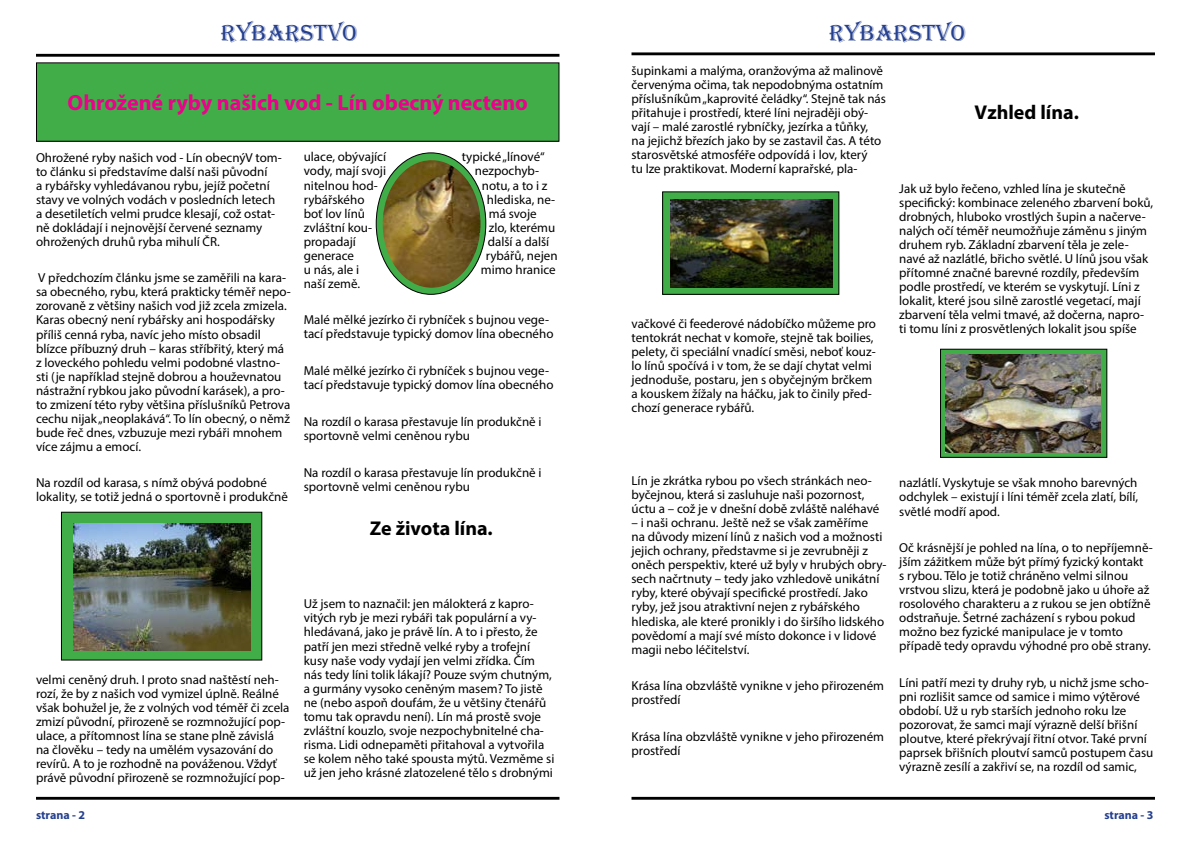
<style>
.page{position:relative;width:1191px;height:842px;background:#fff}
.page>*{position:absolute;margin:0;border:0;box-sizing:border-box;transform-origin:0 0}
.t1{font:24px "Algerian";color:#25408f}
.t2{font:700 22px "Myriad Pro";color:#ec008c}
.t3{font:700 20px "Myriad Pro";color:#000}
.t4{font:13px/14px "Myriad Pro";color:#000}
.t5{font:700 12px "Myriad Pro";color:#25408f}
</style>
<div class="page">
<hr style="left:36px;top:54px;width:523px;height:3px;background:#000">
<hr style="left:36px;top:797px;width:523px;height:3px;background:#000">
<hr style="left:631px;top:797px;width:524px;height:3px;background:#000">
<hr style="left:631px;top:52px;width:524px;height:3px;background:#000">
<div style="left:940px;top:349px;width:166px;height:108px;background:#41ad49"></div>
<div style="left:940px;top:349px;width:167px;height:109px;border:1px solid #000"></div>
<div style="left:36px;top:63px;width:523px;height:78px;background:#41ad49"></div>
<div style="left:36px;top:62px;width:523px;height:80px;border:1px solid #000"></div>
<div style="left:662px;top:192px;width:177px;height:102px;background:#41ad49"></div>
<div style="left:662px;top:191px;width:177px;height:104px;border:1px solid #000"></div>
<svg style="left:376px;top:153px;width:110px;height:141px"></svg>
<div style="left:61px;top:512px;width:201px;height:148px;background:#41ad49"></div>
<div style="left:61px;top:512px;width:201px;height:148px;border:1px solid #000"></div>
<img style="left:74px;top:523px;width:177px;height:128px">
<img style="left:383px;top:160px;width:97px;height:128px">
<img style="left:670px;top:200px;width:162px;height:88px">
<img style="left:945px;top:354px;width:155px;height:98px">
<h1 class="t1" style="left:221px;top:20px;width:138px">RYBARSTVO</h1>
<h1 class="t1" style="left:829px;top:20px;width:138px">RYBARSTVO</h1>
<h2 class="t2" style="left:68px;top:89px;width:462px">Ohrožené ryby našich vod - Lín obecný necteno</h2>
<p class="t4" style="left:36px;top:150px;width:247px">Ohrožené ryby našich vod - Lín obecnýV tom&shy;to článku si představíme další naši původní<br>a rybářsky vyhledávanou rybu, jejíž početní stavy ve volných vodách v posledních letech a desetiletích velmi prudce klesají, což ostat&shy;ně dokládají i nejnovější červené seznamy ohrožených druhů ryba mihulí ČR.</p>
<p class="t4" style="left:36px;top:271px;width:256px">V předchozím článku jsme se zaměřili na kara&shy;sa obecného, rybu, která prakticky téměř nepo&shy;zorovaně z většiny našich vod již zcela zmizela.<br>Karas obecný není rybářsky ani hospodářsky příliš cenná ryba, navíc jeho místo obsadil blízce příbuzný druh – karas stříbřitý, který má z loveckého pohledu velmi podobné vlastno&shy;sti (je například stejně dobrou a houževnatou nástražní rybkou jako původní karásek), a pro&shy;to zmizení této ryby většina příslušníků Petrova cechu nijak „neoplakává“. To lín obecný, o němž bude řeč dnes, vzbuzuje mezi rybáři mnohem více zájmu a emocí.</p>
<p class="t4" style="left:36px;top:476px;width:253px">Na rozdíl od karasa, s nímž obývá podobné lokality, se totiž jedná o sportovně i produkčně</p>
<p class="t4" style="left:304px;top:150px;width:84px">ulace, obývající</p>
<p class="t4" style="left:462px;top:150px;width:84px">typické „línové“</p>
<p class="t4" style="left:304px;top:164px;width:84px">vody, mají svoji</p>
<p class="t4" style="left:475px;top:164px;width:66px">nezpochyb-</p>
<p class="t4" style="left:304px;top:178px;width:76px">nitelnou hod-</p>
<p class="t4" style="left:482px;top:178px;width:67px">notu, a to i z</p>
<p class="t4" style="left:304px;top:192px;width:62px">rybářského</p>
<p class="t4" style="left:487px;top:192px;width:70px">hlediska, ne-</p>
<p class="t4" style="left:304px;top:206px;width:63px">boť lov línů</p>
<p class="t4" style="left:489px;top:206px;width:49px">má svoje</p>
<p class="t4" style="left:304px;top:220px;width:70px">zvláštní kou-</p>
<p class="t4" style="left:489px;top:220px;width:68px">zlo, kterému</p>
<p class="t4" style="left:304px;top:234px;width:54px">propadají</p>
<p class="t4" style="left:488px;top:234px;width:63px">další a další</p>
<p class="t4" style="left:304px;top:248px;width:52px">generace</p>
<p class="t4" style="left:486px;top:248px;width:73px">rybářů, nejen</p>
<p class="t4" style="left:304px;top:262px;width:57px">u nás, ale i</p>
<p class="t4" style="left:481px;top:262px;width:76px">mimo hranice</p>
<p class="t4" style="left:304px;top:276px;width:58px">naší země.</p>
<p class="t4" style="left:304px;top:313px;width:251px">Malé mělké jezírko či rybníček s bujnou vege&shy;tací představuje typický domov lína obecného</p>
<p class="t4" style="left:304px;top:364px;width:251px">Malé mělké jezírko či rybníček s bujnou vege&shy;tací představuje typický domov lína obecného</p>
<p class="t4" style="left:304px;top:414px;width:239px">Na rozdíl o karasa přestavuje lín produkčně i sportovně velmi ceněnou rybu</p>
<p class="t4" style="left:304px;top:465px;width:239px">Na rozdíl o karasa přestavuje lín produkčně i sportovně velmi ceněnou rybu</p>
<h3 class="t3" style="left:370px;top:515px;width:125px">Ze života lína.</h3>
<p class="t4" style="left:36px;top:672px;width:255px">velmi ceněný druh. I proto snad naštěstí neh&shy;rozí, že by z našich vod vymizel úplně. Reálné však bohužel je, že z volných vod téměř či zcela zmizí původní, přirozeně se rozmnožující pop&shy;ulace, a přítomnost lína se stane plně závislá na člověku – tedy na umělém vysazování do revírů. A to je rozhodně na pováženou. Vždyť právě původní přirozeně se rozmnožující pop-</p>
<p class="t4" style="left:304px;top:597px;width:252px">Už jsem to naznačil: jen málokterá z kapro&shy;vitých ryb je mezi rybáři tak populární a vy&shy;hledávaná, jako je právě lín. A to i přesto, že patří jen mezi středně velké ryby a trofejní kusy naše vody vydají jen velmi zřídka. Čím nás tedy líni tolik lákají? Pouze svým chutným, a gurmány vysoko ceněným masem? To jistě ne (nebo aspoň doufám, že u většiny čtenářů tomu tak opravdu není). Lín má prostě svoje zvláštní kouzlo, svoje nezpochybnitelné cha&shy;risma. Lidi odnepaměti přitahoval a vytvořila se kolem něho také spousta mýtů. Vezměme si už jen jeho krásné zlatozelené tělo s drobnými</p>
<p class="t4" style="left:631px;top:64px;width:256px">šupinkami a malýma, oranžovýma až malinově červenýma očima, tak nepodobnýma ostatním příslušníkům „kaprovité čeládky“. Stejně tak nás přitahuje i prostředí, které líni nejraději obý&shy;vají – malé zarostlé rybníčky, jezírka a tůňky,<br>na jejichž březích jako by se zastavil čas. A této starosvětské atmosféře odpovídá i lov, který<br>tu lze praktikovat. Moderní kaprařské, pla-</p>
<p class="t4" style="left:631px;top:316px;width:246px">vačkové či feederové nádobíčko můžeme pro tentokrát nechat v komoře, stejně tak boilies, pelety, či speciální vnadící směsi, neboť kouz&shy;lo línů spočívá i v tom, že se dají chytat velmi jednoduše, postaru, jen s obyčejným brčkem a kouskem žížaly na háčku, jak to činily před&shy;chozí generace rybářů.</p>
<h3 class="t3" style="left:974px;top:100px;width:106px">Vzhled lína.</h3>
<p class="t4" style="left:899px;top:181px;width:255px">Jak už bylo řečeno, vzhled lína je skutečně specifický: kombinace zeleného zbarvení boků, drobných, hluboko vrostlých šupin a načerve&shy;nalých očí téměř neumožňuje záměnu s jiným druhem ryb. Základní zbarvení těla je zele&shy;navé až nazlátlé, břicho světlé. U línů jsou však přítomné značné barevné rozdíly, především podle prostředí, ve kterém se vyskytují. Líni z lokalit, které jsou silně zarostlé vegetací, mají zbarvení těla velmi tmavé, až dočerna, napro&shy;ti tomu líni z prosvětlených lokalit jsou spíše</p>
<p class="t4" style="left:631px;top:474px;width:249px">Lín je zkrátka rybou po všech stránkách neo&shy;byčejnou, která si zasluhuje naši pozornost, úctu a – což je v dnešní době zvláště naléhavé</p>
<p class="t4" style="left:631px;top:516px;width:256px">– i naši ochranu. Ještě než se však zaměříme<br>na důvody mizení línů z našich vod a možnosti jejich ochrany, představme si je zevrubněji z oněch perspektiv, které už byly v hrubých obry&shy;sech načrtnuty – tedy jako vzhledově unikátní ryby, které obývají specifické prostředí. Jako ryby, jež jsou atraktivní nejen z rybářského hlediska, ale které pronikly i do širšího lidského povědomí a mají své místo dokonce i v lidové magii nebo léčitelství.</p>
<p class="t4" style="left:631px;top:679px;width:254px">Krása lína obzvláště vynikne v jeho přirozeném prostředí</p>
<p class="t4" style="left:631px;top:729px;width:254px">Krása lína obzvláště vynikne v jeho přirozeném prostředí</p>
<p class="t4" style="left:899px;top:476px;width:240px;text-align:justify">nazlátlí. Vyskytuje se však mnoho barevných odchylek – existují i líni téměř zcela zlatí, bílí, světlé modří apod.</p>
<p class="t4" style="left:899px;top:541px;width:255px">Oč krásnější je pohled na lína, o to nepříjemně&shy;jším zážitkem může být přímý fyzický kontakt<br>s rybou. Tělo je totiž chráněno velmi silnou vrstvou slizu, která je podobně jako u úhoře až rosolového charakteru a z rukou se jen obtížně odstraňuje. Šetrné zacházení s rybou pokud možno bez fyzické manipulace je v tomto případě tedy opravdu výhodné pro obě strany.</p>
<p class="t4" style="left:899px;top:675px;width:256px">Líni patří mezi ty druhy ryb, u nichž jsme scho&shy;pni rozlišit samce od samice i mimo výtěrové období. Už u ryb starších jednoho roku lze pozorovat, že samci mají výrazně delší břišní ploutve, které překrývají řitní otvor. Také první paprsek břišních ploutví samců postupem času výrazně zesílí a zakřiví se, na rozdíl od samic,</p>
<p class="t5" style="left:36px;top:807px;width:51px">strana - 2</p>
<p class="t5" style="left:1104px;top:807px;width:51px">strana - 3</p>
</div>
